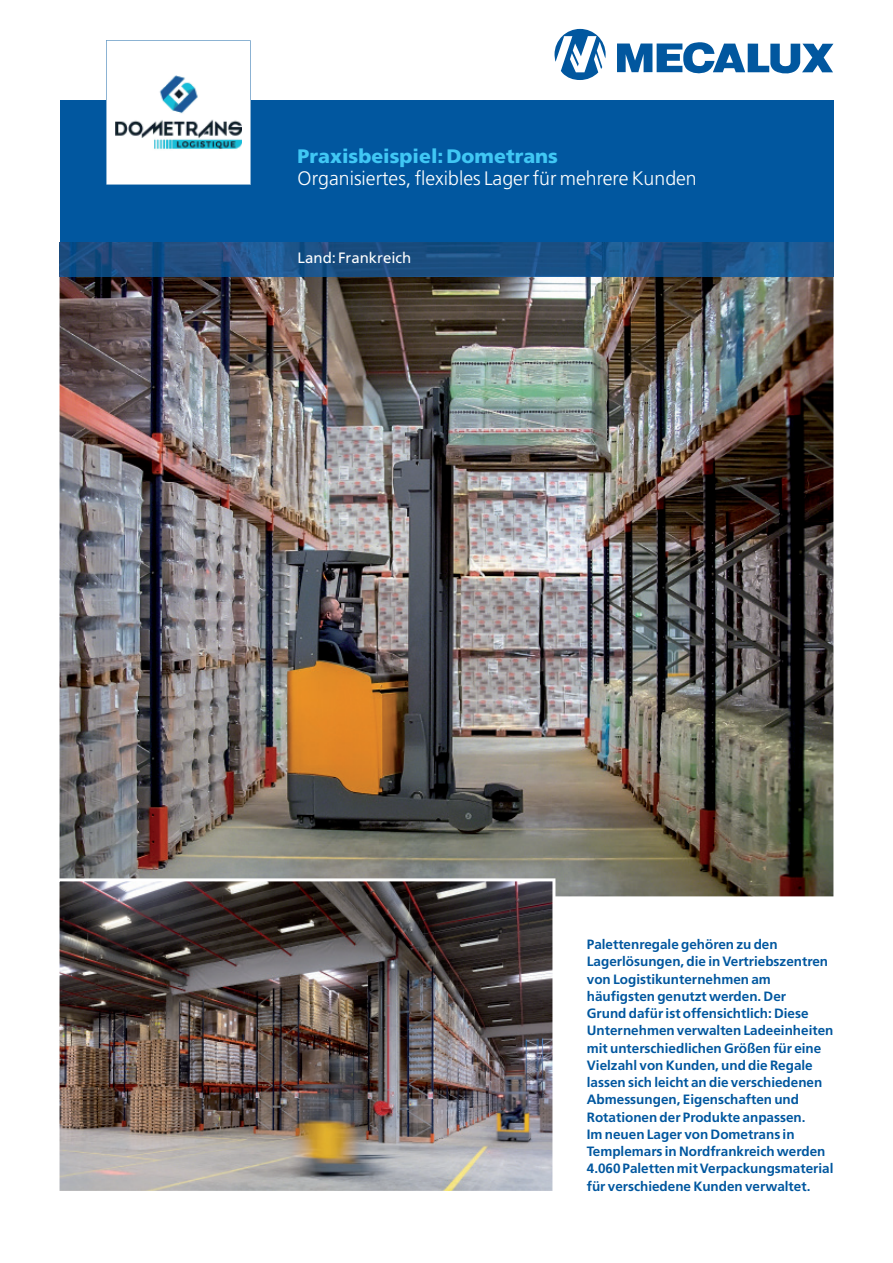
<style>
.page{position:relative;width:893px;height:1263px;background:#fff}
.page>*{position:absolute;margin:0;border:0;box-sizing:border-box;transform-origin:0 0}
.t1{font:300 19.5px "Frutiger LT Std";color:#fff}
.t2{font:900 19.5px "Frutiger LT Std";color:#40c7f4}
.t3{font:15px "Frutiger LT Std";color:#fff}
.t4{font:700 13.5px/17.2px "Frutiger LT Std";color:#01579f}
</style>
<div class="page">
<svg style="left:554px;top:29px;width:52px;height:51px"></svg>
<svg style="left:617px;top:42px;width:216px;height:32px"></svg>
<img style="left:60px;top:276px;width:773px;height:620px">
<div style="left:60px;top:100px;width:773px;height:142px;background:#01579f"></div>
<svg style="left:106px;top:40px;width:145px;height:145px"></svg>
<img style="left:60px;top:242px;width:773px;height:34px">
<img style="left:59px;top:878px;width:496px;height:313px">
<h1 class="t2" style="left:298px;top:144px;width:262px">Praxisbeispiel: Dometrans</h1>
<h1 class="t1" style="left:298px;top:168px;width:401px">Organisiertes, flexibles Lager für mehrere Kunden</h1>
<p class="t3" style="left:298px;top:248px;width:115px">Land: Frankreich</p>
<p class="t4" style="left:587px;top:936px;width:248px">Palettenregale gehören zu den Lagerlösungen, die in Vertriebszentren von Logistikunternehmen am häufigsten genutzt werden. Der<br>Grund dafür ist offensichtlich: Diese Unternehmen verwalten Ladeeinheiten mit unterschiedlichen Größen für eine Vielzahl von Kunden, und die Regale lassen sich leicht an die verschiedenen Abmessungen, Eigenschaften und Rotationen der Produkte anpassen.<br>Im neuen Lager von Dometrans in Templemars in Nordfrankreich werden 4.060 Paletten mit Verpackungsmaterial für verschiedene Kunden verwaltet.</p>
</div>
